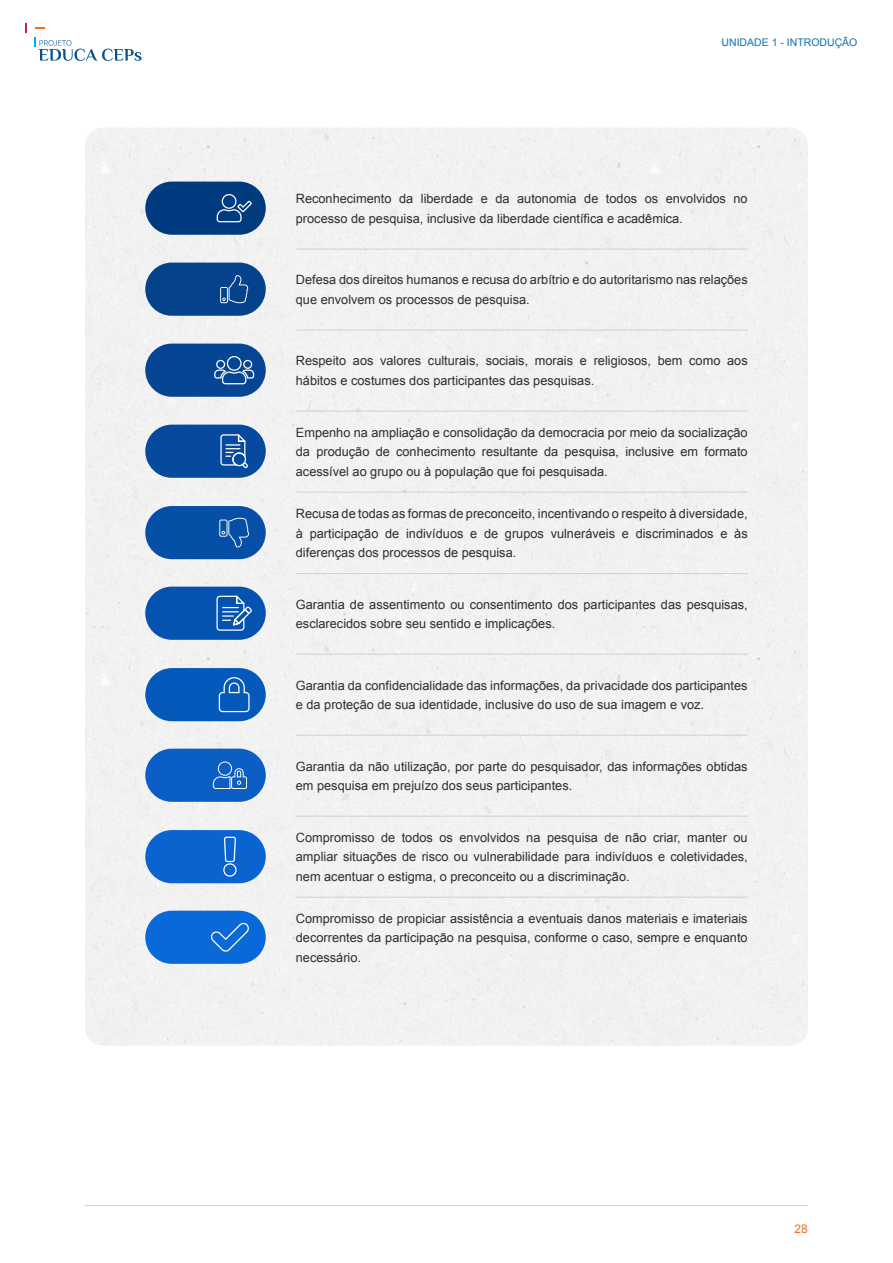
<style>
.page{position:relative;width:893px;height:1263px;background:#fff}
.page>*{position:absolute;margin:0;border:0;box-sizing:border-box;transform-origin:0 0}
.t1{font:12.75px/19.5px "Arial";color:#2d2d2c}
.t2{font:12px "Arial";color:#f27021}
.t3{font:10.5px "Arial";color:#0c71af}
</style>
<div class="page">
<hr style="left:85px;top:1205px;width:723px;height:1px;background:#d0d0d0">
<svg style="left:25px;top:24px;width:2px;height:9px"></svg>
<svg style="left:34px;top:38px;width:108px;height:23px"></svg>
<div style="left:85px;top:128px;width:723px;height:507px;background:#f2f2f2"></div>
<div style="left:85px;top:635px;width:723px;height:411px;background:#f2f2f2"></div>
<hr style="left:296px;top:249px;width:452px;height:1px;background:#d0d0d0">
<hr style="left:296px;top:330px;width:452px;height:1px;background:#d0d0d0">
<hr style="left:296px;top:411px;width:452px;height:1px;background:#d0d0d0">
<hr style="left:296px;top:492px;width:452px;height:1px;background:#d0d0d0">
<hr style="left:296px;top:573px;width:452px;height:1px;background:#d0d0d0">
<hr style="left:296px;top:654px;width:452px;height:1px;background:#d0d0d0">
<hr style="left:296px;top:735px;width:452px;height:1px;background:#d0d0d0">
<hr style="left:296px;top:816px;width:452px;height:1px;background:#d0d0d0">
<hr style="left:296px;top:897px;width:452px;height:1px;background:#d0d0d0">
<div style="left:145px;top:182px;width:121px;height:53px;background:#003b80;border-radius:27px"></div>
<svg style="left:217px;top:194px;width:35px;height:28px"></svg>
<div style="left:145px;top:263px;width:121px;height:53px;background:#05428c;border-radius:27px"></div>
<svg style="left:220px;top:275px;width:28px;height:28px"></svg>
<div style="left:145px;top:344px;width:121px;height:53px;background:#054594;border-radius:27px"></div>
<svg style="left:214px;top:356px;width:40px;height:28px"></svg>
<div style="left:145px;top:425px;width:121px;height:53px;background:#054a9e;border-radius:27px"></div>
<svg style="left:220px;top:434px;width:28px;height:34px"></svg>
<div style="left:145px;top:506px;width:121px;height:53px;background:#054fa6;border-radius:27px"></div>
<svg style="left:219px;top:518px;width:30px;height:29px"></svg>
<div style="left:145px;top:587px;width:121px;height:53px;background:#0552b0;border-radius:27px"></div>
<svg style="left:216px;top:596px;width:36px;height:35px"></svg>
<div style="left:145px;top:668px;width:121px;height:53px;background:#0559ba;border-radius:27px"></div>
<svg style="left:219px;top:677px;width:31px;height:35px"></svg>
<div style="left:145px;top:749px;width:121px;height:53px;background:#0a5ec4;border-radius:27px"></div>
<svg style="left:213px;top:761px;width:34px;height:28px"></svg>
<div style="left:145px;top:830px;width:121px;height:53px;background:#0a63cf;border-radius:27px"></div>
<svg style="left:223px;top:837px;width:14px;height:40px"></svg>
<div style="left:145px;top:911px;width:121px;height:53px;background:#0a69d9;border-radius:27px"></div>
<svg style="left:211px;top:923px;width:38px;height:29px"></svg>
<p class="t3" style="left:721px;top:36px;width:137px">UNIDADE 1 - INTRODUÇÃO</p>
<p class="t1" style="left:296px;top:189px;width:453px">Reconhecimento da liberdade e da autonomia de todos os envolvidos no processo de pesquisa, inclusive da liberdade científica e acadêmica.</p>
<p class="t1" style="left:296px;top:270px;width:453px">Defesa dos direitos humanos e recusa do arbítrio e do autoritarismo nas relações que envolvem os processos de pesquisa.</p>
<p class="t1" style="left:296px;top:351px;width:453px">Respeito aos valores culturais, sociais, morais e religiosos, bem como aos hábitos e costumes dos participantes das pesquisas.</p>
<p class="t1" style="left:296px;top:423px;width:453px;text-align:justify">Empenho na ampliação e consolidação da democracia por meio da socialização da produção de conhecimento resultante da pesquisa, inclusive em formato acessível ao grupo ou à população que foi pesquisada.</p>
<p class="t1" style="left:296px;top:504px;width:453px;text-align:justify">Recusa de todas as formas de preconceito, incentivando o respeito à diversidade, à participação de indivíduos e de grupos vulneráveis e discriminados e às diferenças dos processos de pesquisa.</p>
<p class="t1" style="left:296px;top:594px;width:453px">Garantia de assentimento ou consentimento dos participantes das pesquisas, esclarecidos sobre seu sentido e implicações.</p>
<p class="t1" style="left:296px;top:675px;width:453px">Garantia da confidencialidade das informações, da privacidade dos participantes e da proteção de sua identidade, inclusive do uso de sua imagem e voz.</p>
<p class="t1" style="left:296px;top:756px;width:453px">Garantia da não utilização, por parte do pesquisador, das informações obtidas em pesquisa em prejuízo dos seus participantes.</p>
<p class="t1" style="left:296px;top:828px;width:453px;text-align:justify">Compromisso de todos os envolvidos na pesquisa de não criar, manter ou ampliar situações de risco ou vulnerabilidade para indivíduos e coletividades, nem acentuar o estigma, o preconceito ou a discriminação.</p>
<p class="t1" style="left:296px;top:909px;width:453px;text-align:justify">Compromisso de propiciar assistência a eventuais danos materiais e imateriais decorrentes da participação na pesquisa, conforme o caso, sempre e enquanto necessário.</p>
<p class="t2" style="left:795px;top:1221px;width:15px">28</p>
</div>
